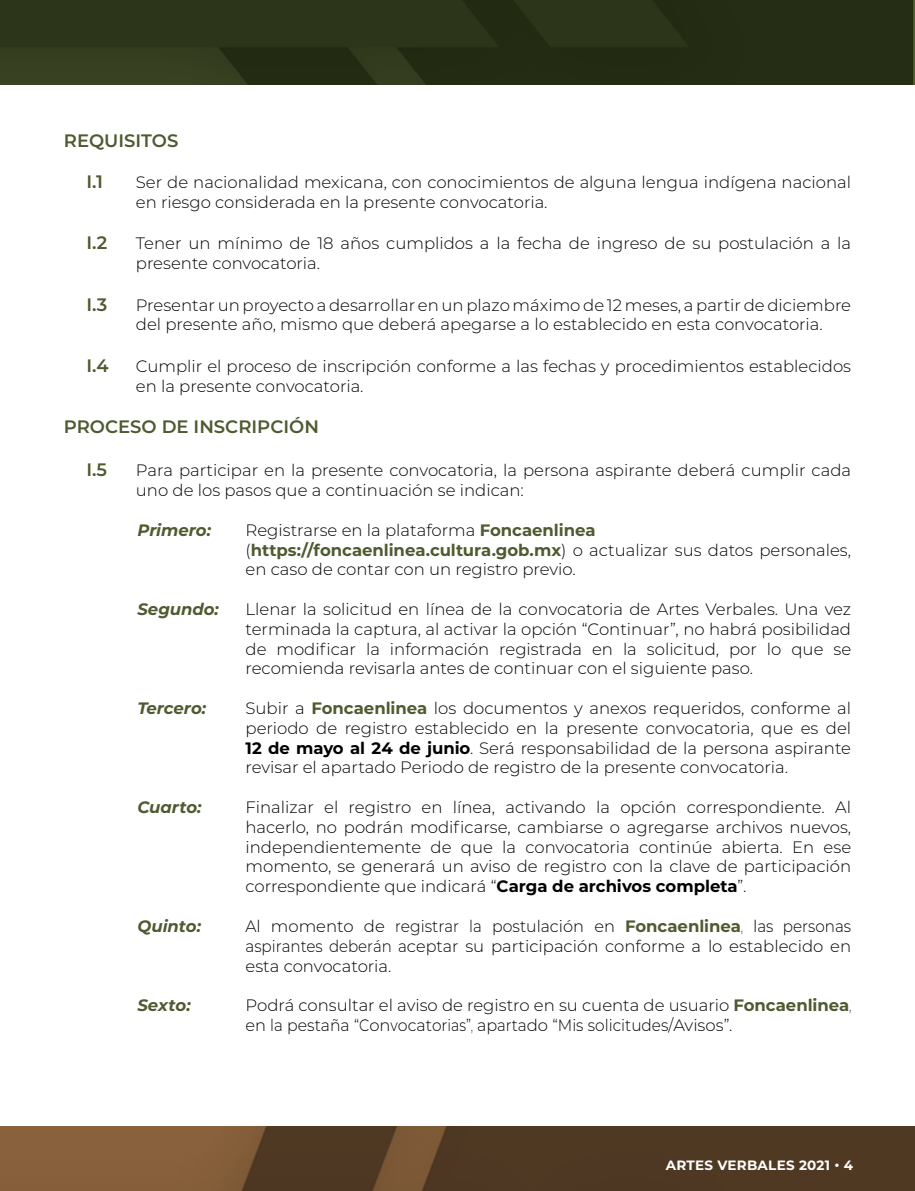
<style>
.page{position:relative;width:915px;height:1191px;background:#fff}
.page>*{position:absolute;margin:0;border:0;box-sizing:border-box;transform-origin:0 0}
.t1{font:600 18px "Montserrat";color:#4e5a30}
.t2{font:300 16.5px/19.8px "Montserrat";color:#000}
.t3{font:300 16.5px/19.8px "Montserrat";color:#000;text-align:justify;scale:.95 1}
.t4{font:italic 700 16.5px "Montserrat";letter-spacing:-.005em;color:#4e5a30}
.t5{font:700 13.5px "Montserrat";letter-spacing:.02em;color:#fff}
.s1{font-weight:700;color:#4e5a30}
.s2{font-weight:700}
</style>
<div class="page">
<img style="left:914px;top:0;width:1px;height:84px">
<svg style="left:1px;top:1126px;width:913px;height:65px;fill:#503923"></svg>
<img style="left:0;top:0;width:912px;height:84px">
<p class="t1" style="left:64px;top:128px;width:116px">REQUISITOS</p>
<p class="t1" style="left:86px;top:169px;width:18px">I.1</p>
<p class="t2" style="left:136px;top:172px;width:716px">Ser de nacionalidad mexicana, con conocimientos de alguna lengua indígena nacional en riesgo considerada en la presente convocatoria.</p>
<p class="t1" style="left:86px;top:230px;width:22px">I.2</p>
<p class="t2" style="left:136px;top:233px;width:716px">Tener un mínimo de 18 años cumplidos a la fecha de ingreso de su postulación a la presente convocatoria.</p>
<p class="t1" style="left:86px;top:291px;width:22px">I.3</p>
<p class="t2" style="left:136px;top:294px;width:716px">Presentar un proyecto a desarrollar en un plazo máximo de 12 meses, a partir de diciembre del presente año, mismo que deberá apegarse a lo establecido en esta convocatoria.</p>
<p class="t1" style="left:86px;top:353px;width:24px">I.4</p>
<p class="t2" style="left:136px;top:355px;width:716px">Cumplir el proceso de inscripción conforme a las fechas y procedimientos establecidos en la presente convocatoria.</p>
<p class="t1" style="left:64px;top:414px;width:256px">PROCESO DE INSCRIPCIÓN</p>
<p class="t1" style="left:86px;top:457px;width:22px">I.5</p>
<p class="t2" style="left:136px;top:460px;width:716px">Para participar en la presente convocatoria, la persona aspirante deberá cumplir cada uno de los pasos que a continuación se indican:</p>
<p class="t4" style="left:137px;top:518px;width:75px">Primero:</p>
<p class="t2" style="left:245px;top:519px;width:607px">Registrarse en la plataforma <span class="s1">Foncaenlinea </span>(<span class="s1">https://foncaenlinea.cultura.gob.mx</span>) o actualizar sus datos personales, en caso de contar con un registro previo.</p>
<p class="t4" style="left:137px;top:597px;width:83px">Segundo:</p>
<p class="t2" style="left:245px;top:598px;width:607px;text-align:justify">Llenar la solicitud en línea de la convocatoria de Artes Verbales. Una vez terminada la captura, al activar la opción “Continuar”, no habrá posibilidad de modificar la información registrada en la solicitud, por lo que se recomienda revisarla antes de continuar con el siguiente paso.</p>
<p class="t4" style="left:137px;top:696px;width:70px">Tercero:</p>
<p class="t2" style="left:245px;top:697px;width:607px;text-align:justify">Subir a <span class="s1">Foncaenlinea</span> los documentos y anexos requeridos, conforme al periodo de registro establecido en la presente convocatoria, que es del <span class="s2">12 de mayo al 24 de junio</span>. Será responsabilidad de la persona aspirante revisar el apartado Periodo de registro de la presente convocatoria.</p>
<p class="t4" style="left:137px;top:795px;width:66px">Cuarto:</p>
<p class="t2" style="left:245px;top:796px;width:607px;text-align:justify">Finalizar el registro en línea, activando la opción correspondiente. Al hacerlo, no podrán modificarse, cambiarse o agregarse archivos nuevos, independientemente de que la convocatoria continúe abierta. En ese momento, se generará un aviso de registro con la clave de participación correspondiente que indicará “<span class="s2">Carga de archivos completa</span>”.</p>
<p class="t4" style="left:137px;top:914px;width:65px">Quinto:</p>
<p class="t3" style="left:245px;top:915px;width:638px">Al momento de registrar la postulación en <span class="s1">Foncaenlinea</span>, las personas aspirantes deberán aceptar su participación conforme a lo establecido en esta convocatoria.</p>
<p class="t4" style="left:137px;top:993px;width:55px">Sexto:</p>
<p class="t2" style="left:245px;top:994px;width:607px">Podrá consultar el aviso de registro en su cuenta de usuario <span class="s1">Foncaenlinea</span>, en la pestaña “Convocatorias”, apartado “Mis solicitudes/Avisos”.</p>
<p class="t5" style="left:665px;top:1155px;width:189px">ARTES VERBALES 2021 • 4</p>
</div>
